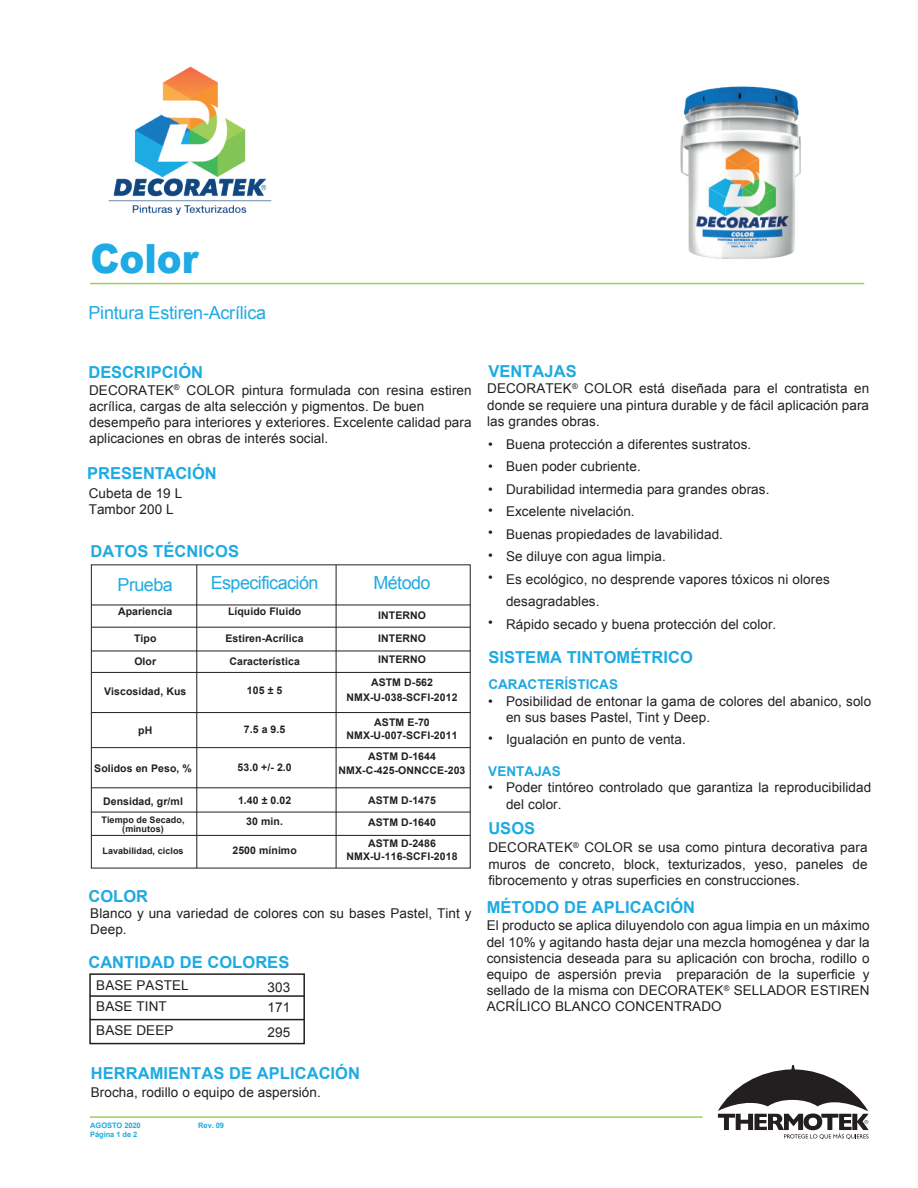
<style>
.page{position:relative;width:918px;height:1188px;background:#fff}
.page>*{position:absolute;margin:0;border:0;box-sizing:border-box;transform-origin:0 0}
.t1{font:900 40.2px "Arial";color:#1eaae2;scale:.93 1}
.t2{font:18px "Arial";letter-spacing:-.03em;color:#21aae1}
.t3{font:18px "Arial";letter-spacing:-.015em;color:#1eaae2}
.t4{font:700 16.5px "Arial";letter-spacing:.005em;color:#1eaae2}
.t5{font:700 16.5px "Arial";letter-spacing:.005em;color:#21aae1}
.t6{font:13.5px/16.2px "Arial";letter-spacing:.005em;color:#231f20}
.t7{font:700 13.5px "Arial";letter-spacing:.005em;color:#1eaae2}
.t8{font:700 10.5px/13.5px "Arial";letter-spacing:.005em;color:#231f20;text-align:center}
.t9{font:700 9px/9px "Arial";letter-spacing:.005em;color:#231f20;text-align:center}
.t10{font:700 7.5px "Arial";letter-spacing:-.01em;color:#1eaae2}
</style>
<div class="page">
<hr style="left:90px;top:283px;width:774px;height:1px;background:#a0ce5a">
<img style="left:680px;top:86px;width:121px;height:173px">
<hr style="left:90px;top:1116px;width:613px;height:2px;background:#a0ce5a">
<img style="left:108px;top:66px;width:164px;height:149px">
<hr style="left:90px;top:995px;width:214px;height:2px;background:#231f20">
<hr style="left:90px;top:1019px;width:214px;height:1px;background:#231f20">
<div style="left:89px;top:973px;width:216px;height:71px;border:2px solid #231f20"></div>
<div style="left:91px;top:564px;width:380px;height:304px;border:1px solid #231f20"></div>
<hr style="left:196px;top:565px;width:1px;height:303px;background:#231f20">
<hr style="left:336px;top:565px;width:1px;height:303px;background:#231f20">
<hr style="left:91px;top:605px;width:379px;height:1px;background:#231f20">
<hr style="left:91px;top:627px;width:379px;height:1px;background:#231f20">
<hr style="left:91px;top:651px;width:379px;height:1px;background:#231f20">
<hr style="left:91px;top:672px;width:379px;height:1px;background:#231f20">
<hr style="left:91px;top:712px;width:379px;height:1px;background:#231f20">
<hr style="left:91px;top:747px;width:379px;height:1px;background:#231f20">
<hr style="left:91px;top:787px;width:379px;height:1px;background:#231f20">
<hr style="left:91px;top:812px;width:379px;height:1px;background:#231f20">
<hr style="left:91px;top:835px;width:379px;height:1px;background:#231f20">
<svg style="left:718px;top:1065px;width:151px;height:74px"></svg>
<h1 class="t1" style="left:91px;top:230px;width:118px">Color</h1>
<h2 class="t3" style="left:88px;top:301px;width:179px">Pintura Estiren-Acrílica</h2>
<p class="t4" style="left:88px;top:362px;width:116px">DESCRIPCIÓN</p>
<p class="t6" style="left:89px;top:382px;width:384px">DECORATEK<sup>®</sup> COLOR pintura formulada con resina estiren acrílica, cargas de alta selección y pigmentos. De buen desempeño para interiores y exteriores. Excelente calidad para aplicaciones en obras de interés social.</p>
<p class="t4" style="left:87px;top:462px;width:131px">PRESENTACIÓN</p>
<p class="t6" style="left:89px;top:485px;width:95px">Cubeta de 19 L<br>Tambor 200 L</p>
<p class="t5" style="left:90px;top:540px;width:150px">DATOS TÉCNICOS</p>
<h2 class="t2" style="left:118px;top:573px;width:57px">Prueba</h2>
<h2 class="t2" style="left:211px;top:571px;width:109px">Especificación</h2>
<h2 class="t2" style="left:373px;top:571px;width:59px">Método</h2>
<p class="t8" style="left:118px;top:605px;width:56px">Apariencia</p>
<p class="t8" style="left:228px;top:605px;width:75px">Líquido Fluido</p>
<p class="t8" style="left:134px;top:632px;width:24px">Tipo</p>
<p class="t8" style="left:226px;top:632px;width:80px">Estiren-Acrílica</p>
<p class="t8" style="left:134px;top:655px;width:23px">Olor</p>
<p class="t8" style="left:229px;top:655px;width:72px">Característica</p>
<p class="t8" style="left:104px;top:684px;width:84px">Viscosidad, Kus</p>
<p class="t8" style="left:138px;top:724px;width:16px">pH</p>
<p class="t8" style="left:94px;top:762px;width:99px">Solidos en Peso, %</p>
<p class="t8" style="left:103px;top:795px;width:81px">Densidad, gr/ml</p>
<p class="t9" style="left:102px;top:816px;width:85px">Tiempo de Secado, (minutos)</p>
<p class="t9" style="left:102px;top:847px;width:83px">Lavabilidad, ciclos</p>
<p class="t8" style="left:247px;top:683px;width:37px">105 ± 5</p>
<p class="t8" style="left:244px;top:723px;width:43px">7.5 a 9.5</p>
<p class="t8" style="left:238px;top:761px;width:56px">53.0 +/- 2.0</p>
<p class="t8" style="left:238px;top:790px;width:55px;line-height:21px">1.40 ± 0.02<br>30 min.</p>
<p class="t8" style="left:232px;top:844px;width:66px">2500 mínimo</p>
<p class="t8" style="left:378px;top:609px;width:49px">INTERNO</p>
<p class="t8" style="left:378px;top:629px;width:49px;line-height:20.9px;text-align:left">INTERNO<br>INTERNO</p>
<p class="t8" style="left:347px;top:676px;width:113px;line-height:15px">ASTM D-562<br>NMX-U-038-SCFI-2012</p>
<p class="t8" style="left:347px;top:716px;width:113px">ASTM E-70<br>NMX-U-007-SCFI-2011</p>
<p class="t8" style="left:339px;top:750px;width:128px">ASTM D-1644<br>NMX-C-425-ONNCCE-203</p>
<p class="t8" style="left:368px;top:789px;width:69px;line-height:22.2px;text-align:left">ASTM D-1475<br>ASTM D-1640</p>
<p class="t8" style="left:347px;top:836px;width:113px">ASTM D-2486<br>NMX-U-116-SCFI-2018</p>
<p class="t4" style="left:88px;top:885px;width:61px">COLOR</p>
<p class="t6" style="left:90px;top:905px;width:383px">Blanco y una variedad de colores con su bases Pastel, Tint y<br>Deep.</p>
<p class="t4" style="left:88px;top:951px;width:203px">CANTIDAD DE COLORES</p>
<p class="t6" style="left:96px;top:976px;width:94px;line-height:20.4px">BASE PASTEL<br>BASE TINT</p>
<p class="t6" style="left:268px;top:977px;width:24px;line-height:20.4px">303<br>171</p>
<p class="t6" style="left:96px;top:1023px;width:79px">BASE DEEP</p>
<p class="t6" style="left:268px;top:1024px;width:24px">295</p>
<p class="t4" style="left:91px;top:1063px;width:271px">HERRAMIENTAS DE APLICACIÓN</p>
<p class="t6" style="left:91px;top:1085px;width:232px">Brocha, rodillo o equipo de aspersión.</p>
<p class="t10" style="left:90px;top:1120px;width:52px">AGOSTO 2020</p>
<p class="t10" style="left:198px;top:1120px;width:27px">Rev. 09</p>
<p class="t10" style="left:90px;top:1129px;width:49px">Página 1 de 2</p>
<p class="t4" style="left:488px;top:361px;width:90px">VENTAJAS</p>
<p class="t6" style="left:487px;top:381px;width:384px;text-align:justify">DECORATEK<sup>®</sup> COLOR está diseñada para el contratista en donde se requiere una pintura durable y de fácil aplicación para las grandes obras.</p>
<p class="t6" style="left:488px;top:433px;width:6px;line-height:22.5px;text-align:justify">• • •</p>
<p class="t6" style="left:488px;top:499px;width:6px;line-height:22.5px;text-align:justify">• • • •</p>
<p class="t6" style="left:506px;top:433px;width:325px;line-height:22.5px">Buena protección a diferentes sustratos.<br>Buen poder cubriente.<br>Durabilidad intermedia para grandes obras.<br>Excelente nivelación.<br>Buenas propiedades de lavabilidad.<br>Se diluye con agua limpia.<br>Es ecológico, no desprende vapores tóxicos ni olores desagradables.<br>Rápido secado y buena protección del color.</p>
<p class="t6" style="left:488px;top:615px;width:6px">•</p>
<p class="t4" style="left:488px;top:646px;width:206px">SISTEMA TINTOMÉTRICO</p>
<p class="t7" style="left:488px;top:675px;width:131px">CARACTERÍSTICAS</p>
<p class="t6" style="left:506px;top:693px;width:367px">Posibilidad de entonar la gama de colores del abanico, solo en sus bases Pastel, Tint y Deep.</p>
<p class="t6" style="left:506px;top:732px;width:181px">Igualación en punto de venta.</p>
<p class="t6" style="left:488px;top:693px;width:6px">•</p>
<p class="t6" style="left:488px;top:730px;width:6px">•</p>
<p class="t7" style="left:488px;top:762px;width:74px">VENTAJAS</p>
<p class="t6" style="left:506px;top:780px;width:367px">Poder tintóreo controlado que garantiza la reproducibilidad del color.</p>
<p class="t6" style="left:488px;top:780px;width:6px">•</p>
<p class="t4" style="left:488px;top:818px;width:48px">USOS</p>
<p class="t6" style="left:488px;top:839px;width:381px;text-align:justify">DECORATEK<sup>®</sup> COLOR se usa como pintura decorativa para muros de concreto, block, texturizados, yeso, paneles de fibrocemento y otras superficies en construcciones.</p>
<p class="t4" style="left:487px;top:896px;width:210px">MÉTODO DE APLICACIÓN</p>
<p class="t6" style="left:487px;top:918px;width:384px;text-align:justify">El producto se aplica diluyendolo con agua limpia en un máximo del 10% y agitando hasta dejar una mezcla homogénea y dar la consistencia deseada para su aplicación con brocha, rodillo o equipo de aspersión previa preparación de la superficie y sellado de la misma con DECORATEK<sup>®</sup> SELLADOR ESTIREN ACRÍLICO BLANCO CONCENTRADO</p>
</div>
